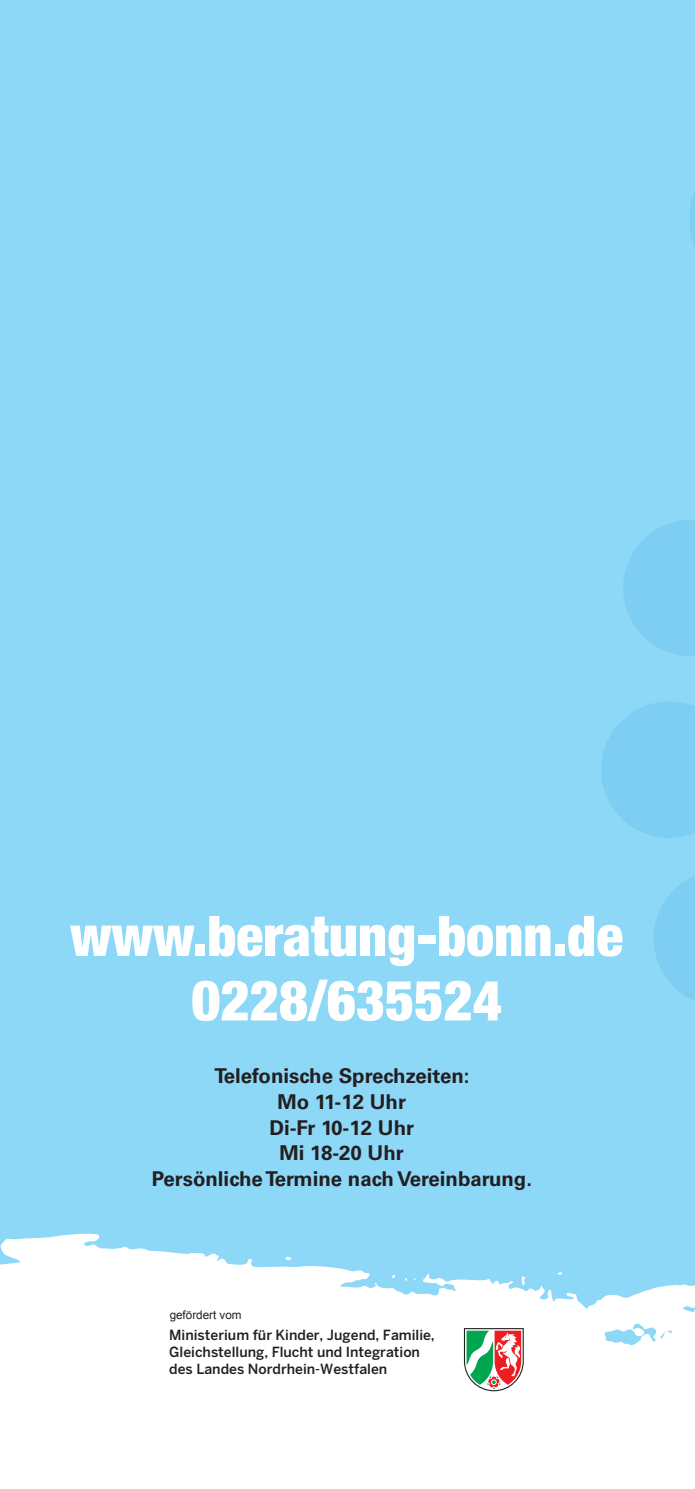
<style>
.page{position:relative;width:695px;height:1489px;background:#fff}
.page>*{position:absolute;margin:0;border:0;box-sizing:border-box;transform-origin:0 0}
.t1{font:900 condensed 56px/64.5px "Helvetica Neue";color:#fff;text-align:center}
.t2{font:700 20.5px/25.8px "Univers";color:#231f20;text-align:center}
.t3{font:500 14px/16.8px "Benton Sans";color:#231f20}
.t4{font:11.75px "Arial";color:#231f20}
</style>
<div class="page">
<div style="left:0;top:0;width:694px;height:1488px;background:#8dd7f7"></div>
<svg style="left:0;top:1233px;width:694px;height:255px;fill:#fff"></svg>
<div style="left:154px;top:1315px;width:386px;height:88px;background:#fff"></div>
<svg style="left:464px;top:1328px;width:60px;height:63px"></svg>
<svg style="left:654px;top:876px;width:40px;height:124px"></svg>
<svg style="left:601px;top:702px;width:93px;height:136px"></svg>
<svg style="left:623px;top:520px;width:71px;height:136px"></svg>
<svg style="left:690px;top:194px;width:4px;height:50px"></svg>
<h1 class="t1" style="left:70px;top:900px;width:554px">www.beratung-bonn.de<br>0228/635524</h1>
<h2 class="t2" style="left:152px;top:1063px;width:381px">Telefonische Sprechzeiten:<br>Mo 11-12 Uhr<br>Di-Fr 10-12 Uhr<br>Mi 18-20 Uhr<br>Persönliche Termine nach Vereinbarung.</h2>
<p class="t4" style="left:170px;top:1306px;width:73px">gefördert vom</p>
<p class="t3" style="left:169px;top:1326px;width:267px">Ministerium für Kinder, Jugend, Familie,<br>Gleichstellung, Flucht und Integration des Landes Nordrhein-Westfalen</p>
</div>
